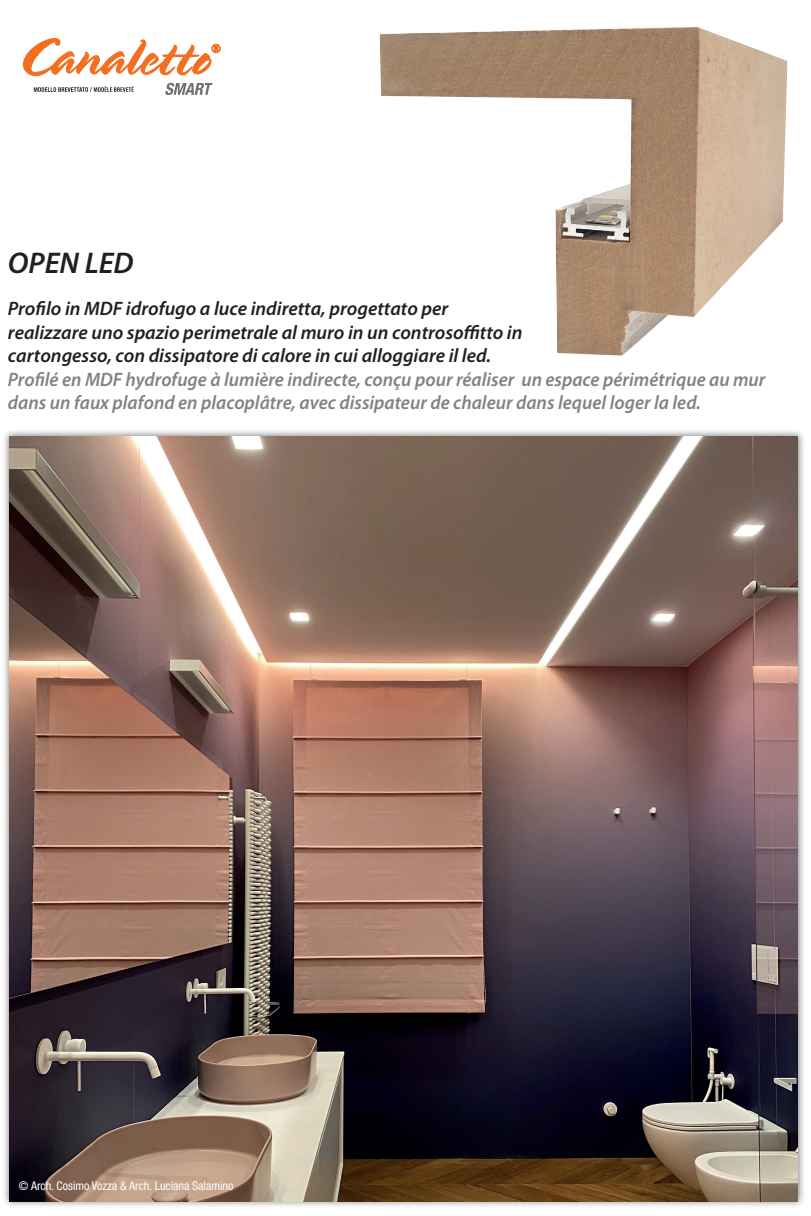
<style>
.page{position:relative;width:811px;height:1216px;background:#fff}
.page>*{position:absolute;margin:0;border:0;box-sizing:border-box;transform-origin:0 0}
.t1{font:italic 600 30px "Myriad Pro";color:#231f20}
.t2{font:italic 600 19.5px "Myriad Pro";color:#231f20}
.t3{font:italic 600 19.5px/23.4px "Myriad Pro";color:#808285}
.t4{font:condensed 12px "Helvetica Neue LT Std";color:#fff}
</style>
<div class="page">
<div style="left:1px;top:428px;width:804px;height:780px;background:#231f20;opacity:.6"></div>
<img style="left:9px;top:436px;width:789px;height:764px">
<img style="left:379px;top:26px;width:409px;height:330px">
<svg style="left:23px;top:38px;width:197px;height:38px"></svg>
<svg style="left:165px;top:83px;width:48px;height:12px"></svg>
<svg style="left:34px;top:86px;width:100px;height:6px"></svg>
<p class="t1" style="left:8px;top:243px;width:127px">OPEN LED</p>
<p class="t2" style="left:8px;top:296px;width:442px">Profilo in MDF idrofugo a luce indiretta, progettato per</p>
<p class="t2" style="left:8px;top:320px;width:516px">realizzare uno spazio perimetrale al muro in un controsoffitto in</p>
<p class="t2" style="left:8px;top:343px;width:485px">cartongesso, con dissipatore di calore in cui alloggiare il led.</p>
<p class="t3" style="left:8px;top:367px;width:759px">Profilé en MDF hydrofuge à lumière indirecte, conçu pour réaliser un espace périmétrique au mur dans un faux plafond en placoplâtre, avec dissipateur de chaleur dans lequel loger la led.</p>
<p class="t4" style="left:19px;top:1178px;width:216px">© Arch. Cosimo Vozza &amp; Arch. Luciana Salamino</p>
</div>
